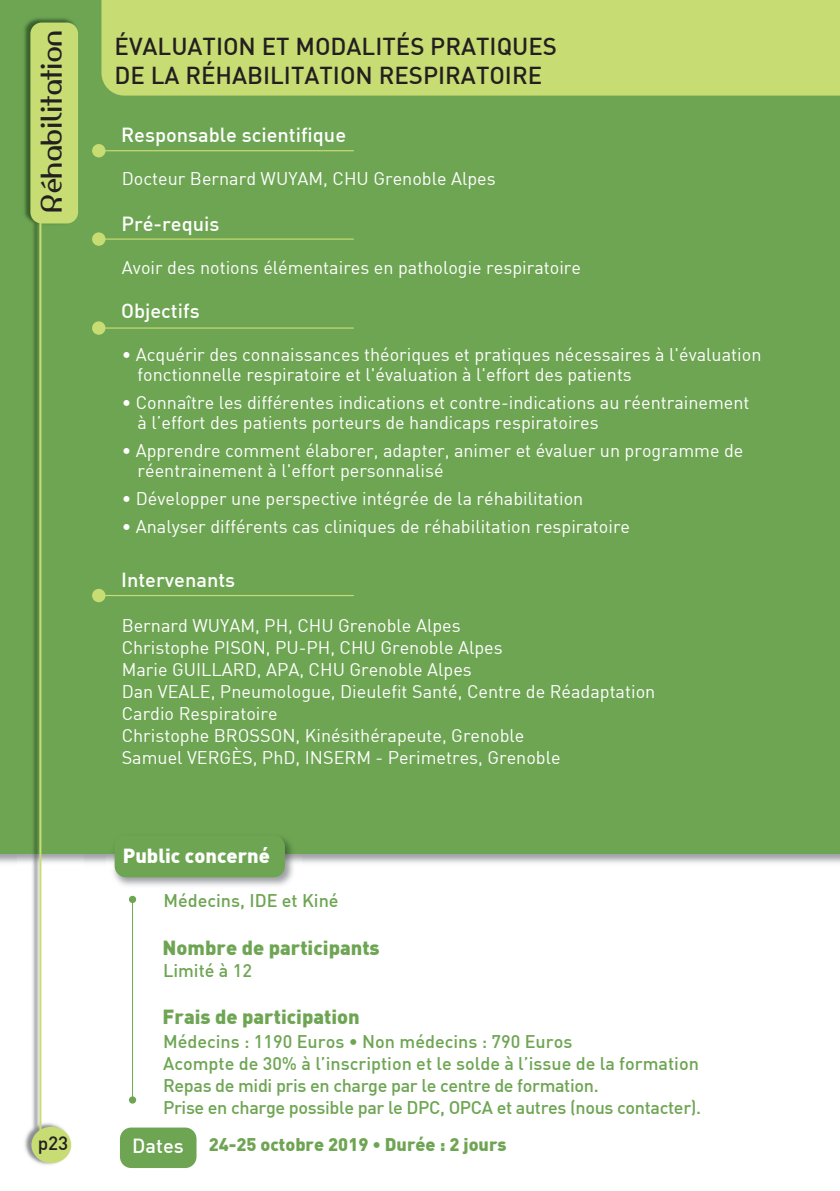
<style>
.page{position:relative;width:840px;height:1191px;background:#fff}
.page>*{position:absolute;margin:0;border:0;box-sizing:border-box;transform-origin:0 0}
.t1{font:28px "Amerika Sans";color:#231f20}
.t2{font:500 24px/28.8px "DIN";color:#231f20}
.t3{font:500 20px "DIN";color:#fff}
.t4{font:900 20px "DIN";color:#6ea553}
.t5{font:900 20px "DIN";color:#fff}
.t6{font:500 19px "DIN";color:#231f20}
.t7{font:18px/22px "DIN";color:#fff}
.t8{font:500 18px/22px "DIN";letter-spacing:-.02em;color:#6ea553}
.t9{font:900 18px "DIN";color:#6ea553}
.t10{font:500 18px "DIN";color:#6ea553}
.s1{font-weight:500;font-size:20px;color:#fff}
</style>
<div class="page">
<div style="left:0;top:0;width:839px;height:854px;background:#6ea553"></div>
<div style="left:101px;top:0;width:738px;height:96px;background:#c7dc72"></div>
<img style="left:18px;top:18px;width:66px;height:1147px">
<div style="left:30px;top:23px;width:48px;height:200px;background:#c7dc72;border-radius:11px"></div>
<div style="left:31px;top:1126px;width:40px;height:37px;background:#c7dc72;border-radius:50%"></div>
<hr style="left:39px;top:222px;width:2px;height:923px;background:#c7dc72">
<div style="left:120px;top:1127px;width:76px;height:41px;background:#6ea553;border-radius:11px"></div>
<img style="left:107px;top:837px;width:194px;height:49px">
<div style="left:115px;top:835px;width:170px;height:42px;background:#6ea553;border-radius:11px"></div>
<hr style="left:96px;top:150px;width:257px;height:1px;background:#c7dc72">
<div style="left:92px;top:144px;width:13px;height:13px;background:#c7dc72;border-radius:50%"></div>
<hr style="left:132px;top:898px;width:1px;height:200px;background:#6ea553">
<div style="left:129px;top:895px;width:7px;height:8px;background:#6ea553;border-radius:50%"></div>
<div style="left:129px;top:1096px;width:7px;height:7px;background:#6ea553;border-radius:50%"></div>
<hr style="left:96px;top:238px;width:257px;height:2px;background:#c7dc72">
<div style="left:92px;top:232px;width:13px;height:14px;background:#c7dc72;border-radius:50%"></div>
<hr style="left:96px;top:327px;width:257px;height:2px;background:#c7dc72">
<div style="left:92px;top:321px;width:13px;height:14px;background:#c7dc72;border-radius:50%"></div>
<hr style="left:96px;top:595px;width:257px;height:1px;background:#c7dc72">
<div style="left:92px;top:589px;width:13px;height:13px;background:#c7dc72;border-radius:50%"></div>
<h1 class="t1" style="left:34px;top:213px;width:184px;rotate:-90deg">Réhabilitation</h1>
<p class="t6" style="left:38px;top:1136px;width:32px">p23</p>
<h2 class="t2" style="left:114px;top:35px;width:444px">ÉVALUATION ET MODALITÉS PRATIQUES<br>DE LA RÉHABILITATION RESPIRATOIRE</h2>
<p class="t3" style="left:121px;top:128px;width:226px">Responsable scientifique</p>
<p class="t7" style="left:122px;top:167px;width:375px">Docteur Bernard WUYAM, CHU Grenoble Alpes</p>
<p class="t3" style="left:121px;top:217px;width:99px">Pré-requis</p>
<p class="t7" style="left:122px;top:256px;width:460px">Avoir des notions élémentaires en pathologie respiratoire</p>
<p class="t3" style="left:121px;top:304px;width:80px">Objectifs</p>
<p class="t7" style="left:137px;top:344px;width:625px;line-height:20px;text-indent:-16px">• Acquérir des connaissances théoriques et pratiques nécessaires à l'évaluation fonctionnelle respiratoire et l'évaluation à l'effort des patients</p>
<p class="t7" style="left:137px;top:392px;width:613px;line-height:20px;text-indent:-16px">• Connaître les différentes indications et contre-indications au réentrainement à l’effort des patients porteurs de handicaps respiratoires</p>
<p class="t7" style="left:137px;top:440px;width:607px;line-height:20px;text-indent:-16px">• Apprendre comment élaborer, adapter, animer et évaluer un programme de réentrainement à l'effort personnalisé</p>
<p class="t7" style="left:122px;top:487px;width:463px">• Développer une perspective intégrée de la réhabilitation</p>
<p class="t7" style="left:122px;top:515px;width:509px">• Analyser différents cas cliniques de réhabilitation respiratoire</p>
<p class="t3" style="left:121px;top:572px;width:115px">Intervenants</p>
<p class="t7" style="left:122px;top:613px;width:535px">Bernard WUYAM, PH, CHU Grenoble Alpes<br>Christophe PISON, PU-PH, CHU Grenoble Alpes<br>Marie GUILLARD, APA, CHU Grenoble Alpes<br>Dan VEALE, Pneumologue, Dieulefit Santé, Centre de Réadaptation Cardio Respiratoire<br>Christophe BROSSON, Kinésithérapeute, Grenoble<br>Samuel VERGÈS, PhD, INSERM - Perimetres, Grenoble</p>
<p class="t5" style="left:123px;top:848px;width:149px">Public concerné</p>
<p class="t10" style="left:163px;top:893px;width:177px">Médecins, IDE et Kiné</p>
<p class="t4" style="left:162px;top:940px;width:218px">Nombre de participants</p>
<p class="t10" style="left:163px;top:964px;width:90px">Limité à 12</p>
<p class="t4" style="left:162px;top:1009px;width:199px">Frais de participation</p>
<p class="t8" style="left:163px;top:1032px;width:539px">Médecins : 1190 Euros • Non médecins : 790 Euros<br>Acompte de 30% à l’inscription et le solde à l’issue de la formation Repas de midi pris en charge par le centre de formation.<br>Prise en charge possible par le DPC, OPCA et autres (nous contacter).</p>
<p class="t9" style="left:132px;top:1138px;width:376px"><span class="s1">Dates</span> 24-25 octobre 2019 • Durée : 2 jours</p>
</div>
